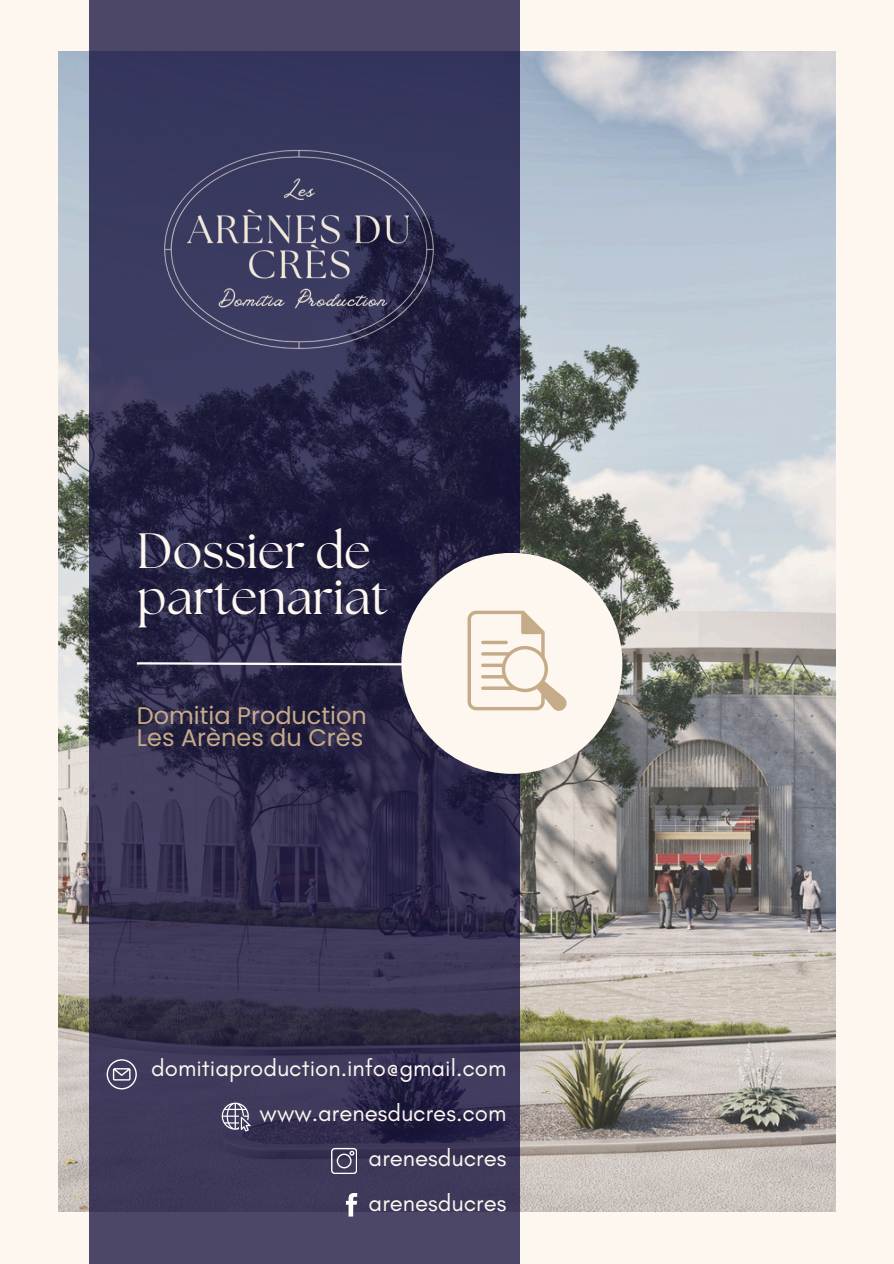
<style>
.page{position:relative;width:894px;height:1264px;background:#fff}
.page>*{position:absolute;margin:0;border:0;box-sizing:border-box;transform-origin:0 0}
.t1{font:49.5px/46.2px "The Seasons";color:#fdf7f0}
.t2{font:24px "Glacial Indifference";color:#fdf7f0}
.t3{font:24px "Poppins";color:#c6ab89}
</style>
<div class="page">
<div style="left:0;top:0;width:893px;height:1263px;background:#fdf7f0"></div>
<img style="left:58px;top:52px;width:777px;height:1159px">
<svg style="left:89px;top:0;width:430px;height:1263px;background:#332f4f"></svg>
<svg style="left:135px;top:661px;width:266px;height:5px"></svg>
<div style="left:401px;top:553px;width:221px;height:220px;background:#fdf7f0;border-radius:50%"></div>
<svg style="left:467px;top:610px;width:100px;height:101px"></svg>
<svg style="left:481px;top:640px;width:26px;height:4px"></svg>
<svg style="left:331px;top:1147px;width:26px;height:26px"></svg>
<svg style="left:346px;top:1192px;width:11px;height:24px"></svg>
<svg style="left:107px;top:1059px;width:30px;height:30px"></svg>
<svg style="left:222px;top:1102px;width:29px;height:29px"></svg>
<img style="left:101px;top:52px;width:395px;height:395px">
<p class="t1" style="left:137px;top:530px;width:252px">Dossier de partenariat</p>
<p class="t3" style="left:137px;top:698px;width:231px">Domitia Production</p>
<p class="t3" style="left:137px;top:721px;width:228px">Les Arènes du Crès</p>
<p class="t2" style="left:151px;top:1053px;width:356px">domitiaproduction.info@gmail.com</p>
<h1 class="t2" style="left:259px;top:1098px;width:248px">www.arenesducres.com</h1>
<p class="t2" style="left:368px;top:1143px;width:139px">arenesducres</p>
<p class="t2" style="left:368px;top:1188px;width:139px">arenesducres</p>
</div>
